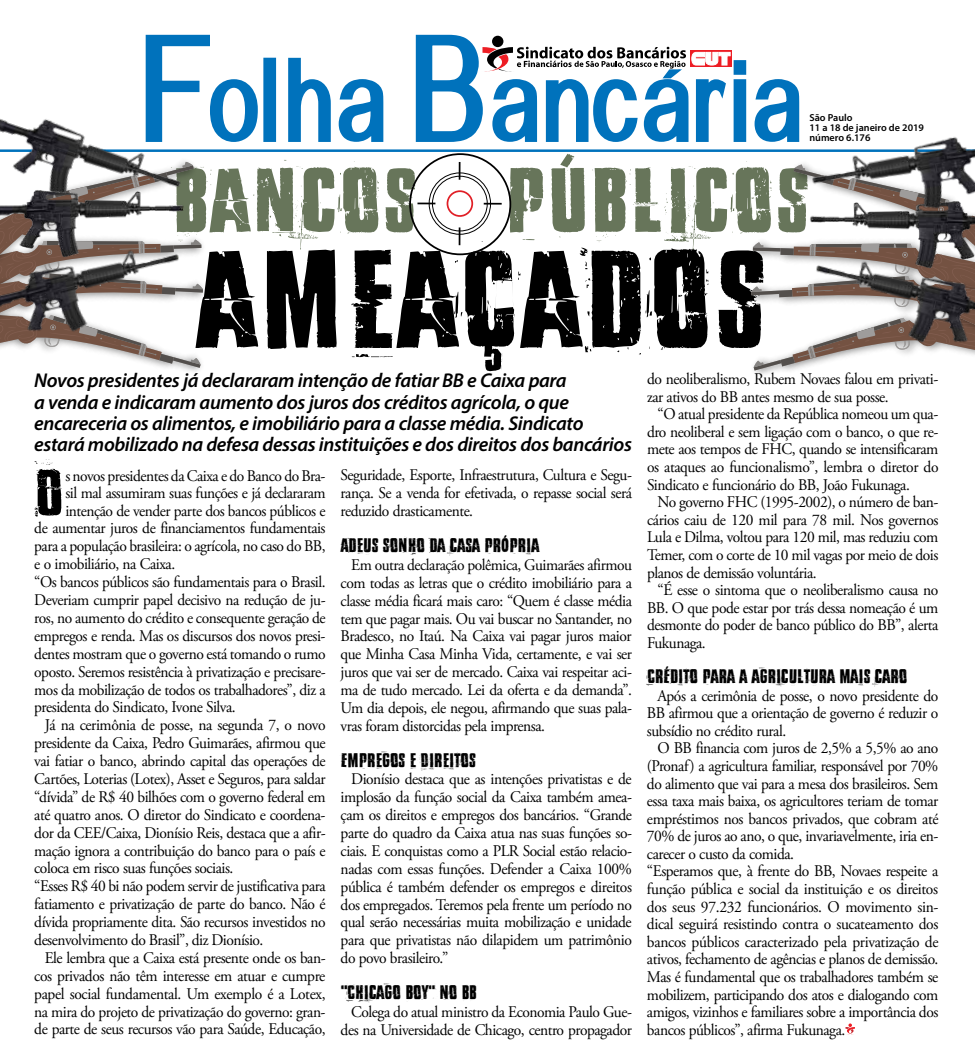
<style>
.page{position:relative;width:975px;height:1063px;background:#fff}
.page>*{position:absolute;margin:0;border:0;box-sizing:border-box;transform-origin:0 0}
.t1{font:131px "Bytheway";color:#000}
.t2{font:115px "Alido";letter-spacing:.055em;color:#0072bc;scale:.81 1}
.t3{font:86.12px "Bytheway";color:#67755a}
.t4{font:63.12px "Bytheway";color:#000;scale:.95 1}
.t5{font:italic 600 20px/21.2px "Myriad Pro";letter-spacing:-.02em;color:#000}
.t6{font:18.75px "Bytheway";letter-spacing:-.03em;color:#000;scale:.95 1}
.t7{font:16.25px/17.6px "Adobe Garamond Pro";letter-spacing:-.03em;color:#000;text-align:justify;scale:.95 1}
.t8{font:600 10.12px/10.1px "Myriad Pro";color:#000}
.s1{font-size:152.5px}
</style>
<div class="page">
<hr style="left:0;top:149px;width:974px;height:3px;background:#0072bc">
<svg style="left:223px;top:79px;width:35px;height:63px"></svg>
<div style="left:263px;top:58px;width:13px;height:84px;border:4px solid #0072bc"></div>
<svg style="left:288px;top:57px;width:96px;height:85px"></svg>
<svg style="left:415px;top:34px;width:369px;height:108px"></svg>
<svg style="left:845px;top:1023px;width:10px;height:12px"></svg>
<svg style="left:751px;top:241px;width:28px;height:130px"></svg>
<div style="left:428px;top:172px;width:63px;height:63px;border:1px solid #010101;border-radius:50%"></div>
<div style="left:432px;top:176px;width:55px;height:55px;border:1px solid #010101;border-radius:50%"></div>
<div style="left:446px;top:190px;width:27px;height:27px;border:2px solid #e01f26;border-radius:50%"></div>
<svg style="left:458px;top:162px;width:2px;height:18px"></svg>
<svg style="left:483px;top:203px;width:18px;height:2px"></svg>
<svg style="left:458px;top:227px;width:2px;height:18px"></svg>
<svg style="left:417px;top:203px;width:18px;height:1px"></svg>
<div style="left:409px;top:153px;width:102px;height:102px;border:2px solid #010101;border-radius:50%"></div>
<img style="left:0;top:310px;width:202px;height:62px">
<img style="left:0;top:34px;width:223px;height:276px">
<img style="left:779px;top:245px;width:195px;height:126px">
<img style="left:784px;top:79px;width:190px;height:231px">
<h2 class="t2" style="left:141px;top:38px;width:815px"><span class="s1">F</span>olha <span class="s1">B</span>ancaria</h2>
<p class="t8" style="left:809px;top:112px;width:116px">São Paulo<br>11 a 18 de janeiro de 2019 número 6.176</p>
<h3 class="t3" style="left:170px;top:148px;width:641px">BANCOS PÚBLICOS</h3>
<h1 class="t1" style="left:195px;top:220px;width:573px">AMEAÇADOS</h1>
<p class="t7" style="left:647px;top:371px;width:308px">do neoliberalismo, Rubem Novaes falou em privati&shy;zar ativos do BB antes mesmo de sua posse.</p>
<p class="t7" style="left:647px;top:406px;width:308px;text-indent:11px">“O atual presidente da República nomeou um qua&shy;dro neoliberal e sem ligação com o banco, o que re&shy;mete aos tempos de FHC, quando se intensificaram os ataques ao funcionalismo”, lembra o diretor do Sindicato e funcionário do BB, João Fukunaga.</p>
<p class="t7" style="left:647px;top:494px;width:308px;text-indent:11px">No governo FHC (1995-2002), o número de ban&shy;cários caiu de 120 mil para 78 mil. Nos governos Lula e Dilma, voltou para 120 mil, mas reduziu com Temer, com o corte de 10 mil vagas por meio de dois planos de demissão voluntária.</p>
<p class="t7" style="left:647px;top:582px;width:308px;text-indent:11px">“É esse o sintoma que o neoliberalismo causa no BB. O que pode estar por trás dessa nomeação é um desmonte do poder de banco público do BB”, alerta Fukunaga.</p>
<p class="t6" style="left:647px;top:665px;width:276px">CRÉDITO PARA A AGRICULTURA MAIS CARO</p>
<p class="t7" style="left:647px;top:687px;width:308px;text-indent:11px">Após a cerimônia de posse, o novo presidente do BB afirmou que a orientação de governo é reduzir o subsídio no crédito rural.</p>
<p class="t7" style="left:647px;top:740px;width:308px;text-align:left;text-indent:11px">O BB financia com juros de 2,5% a 5,5% ao ano (Pronaf) a agricultura familiar, responsável por 70% do alimento que vai para a mesa dos brasileiros. Sem essa taxa mais baixa, os agricultores teriam de tomar empréstimos nos bancos privados, que cobram até 70% de juros ao ano, o que, invariavelmente, iria en&shy;carecer o custo da comida.<br>“Esperamos que, à frente do BB, Novaes respeite a função pública e social da instituição e os direitos dos seus 97.232 funcionários. O movimento sin&shy;dical seguirá resistindo contra o sucateamento dos bancos públicos caracterizado pela privatização de ativos, fechamento de agências e planos de demissão.<br>Mas é fundamental que os trabalhadores também se mobilizem, participando dos atos e dialogando com amigos, vizinhos e familiares sobre a importância dos bancos públicos”, afirma Fukunaga.</p>
<p class="t5" style="left:34px;top:369px;width:599px">Novos presidentes já declararam intenção de fatiar BB e Caixa para<br>a venda e indicaram aumento dos juros dos créditos agrícola, o que encareceria os alimentos, e imobiliário para a classe média. Sindicato estará mobilizado na defesa dessas instituições e dos direitos dos bancários</p>
<h3 class="t4" style="left:35px;top:455px;width:32px">O</h3>
<p class="t7" style="left:65px;top:467px;width:275px">s novos presidentes da Caixa e do Banco do Bra-</p>
<p class="t7" style="left:340px;top:467px;width:308px">Seguridade, Esporte, Infraestrutura, Cultura e Segu&shy;rança. Se a venda for efetivada, o repasse social será reduzido drasticamente.</p>
<p class="t6" style="left:340px;top:534px;width:211px">ADEUS SONHO DA CASA PRÓPRIA</p>
<p class="t7" style="left:340px;top:556px;width:308px;text-indent:11px">Em outra declaração polêmica, Guimarães afirmou com todas as letras que o crédito imobiliário para a classe média ficará mais caro: “Quem é classe média tem que pagar mais. Ou vai buscar no Santander, no Bradesco, no Itaú. Na Caixa vai pagar juros maior que Minha Casa Minha Vida, certamente, e vai ser juros que vai ser de mercado. Caixa vai respeitar aci&shy;ma de tudo mercado. Lei da oferta e da demanda”.<br>Um dia depois, ele negou, afirmando que suas pala&shy;vras foram distorcidas pela imprensa.</p>
<p class="t6" style="left:340px;top:748px;width:144px">EMPREGOS E DIREITOS</p>
<p class="t7" style="left:340px;top:771px;width:308px;text-indent:11px">Dionísio destaca que as intenções privatistas e de implosão da função social da Caixa também amea&shy;çam os direitos e empregos dos bancários. “Grande parte do quadro da Caixa atua nas suas funções so&shy;ciais. E conquistas como a PLR Social estão relacio&shy;nadas com essas funções. Defender a Caixa 100% pública é também defender os empregos e direitos dos empregados. Teremos pela frente um período no qual serão necessárias muita mobilização e unidade para que privatistas não dilapidem um patrimônio do povo brasileiro.”</p>
<p class="t6" style="left:340px;top:981px;width:145px">"“CHICAGO BOY" NO BB</p>
<p class="t7" style="left:340px;top:1003px;width:308px;text-align:right">Colega do atual ministro da Economia Paulo Gue&shy;des na Universidade de Chicago, centro propagador</p>
<p class="t7" style="left:65px;top:485px;width:275px">sil mal assumiram suas funções e já declararam</p>
<p class="t7" style="left:65px;top:502px;width:275px">intenção de vender parte dos bancos públicos e</p>
<p class="t7" style="left:34px;top:520px;width:308px">de aumentar juros de financiamentos fundamentais</p>
<p class="t7" style="left:34px;top:538px;width:308px">para a população brasileira: o agrícola, no caso do BB,</p>
<p class="t7" style="left:34px;top:556px;width:150px">e o imobiliário, na Caixa.</p>
<p class="t7" style="left:34px;top:574px;width:308px">“Os bancos públicos são fundamentais para o Brasil.</p>
<p class="t7" style="left:34px;top:592px;width:308px">Deveriam cumprir papel decisivo na redução de ju-</p>
<p class="t7" style="left:34px;top:610px;width:308px">ros, no aumento do crédito e consequente geração de</p>
<p class="t7" style="left:34px;top:627px;width:308px">empregos e renda. Mas os discursos dos novos presi-</p>
<p class="t7" style="left:34px;top:645px;width:308px">dentes mostram que o governo está tomando o rumo</p>
<p class="t7" style="left:34px;top:663px;width:308px">oposto. Seremos resistência à privatização e precisare-</p>
<p class="t7" style="left:34px;top:681px;width:308px">mos da mobilização de todos os trabalhadores”, diz a</p>
<p class="t7" style="left:34px;top:699px;width:213px">presidenta do Sindicato, Ivone Silva.</p>
<p class="t7" style="left:45px;top:717px;width:297px">Já na cerimônia de posse, na segunda 7, o novo</p>
<p class="t7" style="left:34px;top:735px;width:308px">presidente da Caixa, Pedro Guimarães, afirmou que</p>
<p class="t7" style="left:34px;top:753px;width:308px">vai fatiar o banco, abrindo capital das operações de</p>
<p class="t7" style="left:34px;top:771px;width:308px">Cartões, Loterias (Lotex), Asset e Seguros, para saldar</p>
<p class="t7" style="left:34px;top:788px;width:308px">“dívida” de R$ 40 bilhões com o governo federal em</p>
<p class="t7" style="left:34px;top:806px;width:308px">até quatro anos. O diretor do Sindicato e coordena-</p>
<p class="t7" style="left:34px;top:824px;width:308px">dor da CEE/Caixa, Dionísio Reis, destaca que a afir-</p>
<p class="t7" style="left:34px;top:842px;width:308px">mação ignora a contribuição do banco para o país e</p>
<p class="t7" style="left:34px;top:860px;width:211px">coloca em risco suas funções sociais.</p>
<p class="t7" style="left:34px;top:878px;width:308px">“Esses R$ 40 bi não podem servir de justificativa para</p>
<p class="t7" style="left:34px;top:896px;width:308px">fatiamento e privatização de parte do banco. Não é</p>
<p class="t7" style="left:34px;top:914px;width:308px">dívida propriamente dita. São recursos investidos no</p>
<p class="t7" style="left:34px;top:932px;width:242px">desenvolvimento do Brasil”, diz Dionísio.</p>
<p class="t7" style="left:45px;top:949px;width:297px">Ele lembra que a Caixa está presente onde os ban-</p>
<p class="t7" style="left:34px;top:967px;width:308px">cos privados não têm interesse em atuar e cumpre</p>
<p class="t7" style="left:34px;top:985px;width:308px">papel social fundamental. Um exemplo é a Lotex,</p>
<p class="t7" style="left:34px;top:1003px;width:308px">na mira do projeto de privatização do governo: gran-</p>
<p class="t7" style="left:34px;top:1021px;width:308px">de parte de seus recursos vão para Saúde, Educação,</p>
</div>
